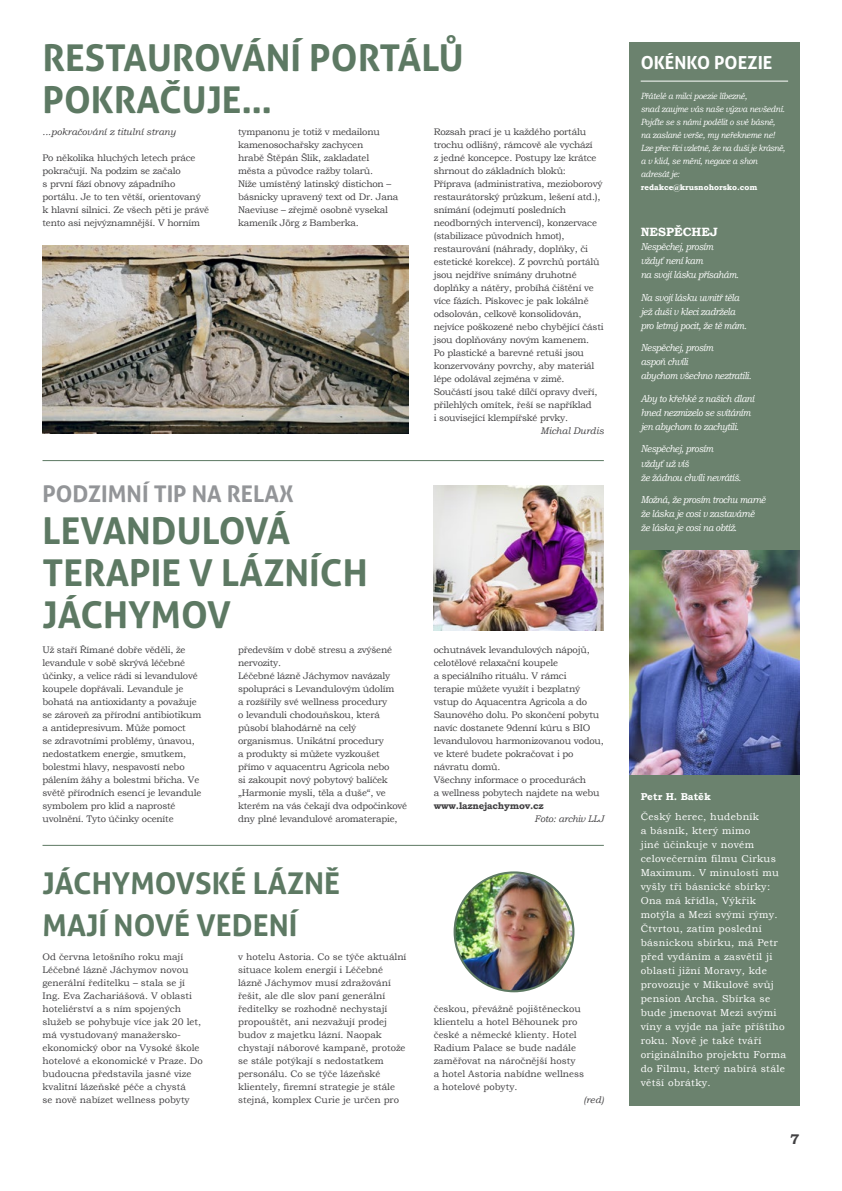
<style>
.page{position:relative;width:842px;height:1191px;background:#fff}
.page>*{position:absolute;margin:0;border:0;box-sizing:border-box;transform-origin:0 0}
.t1{font:700 37px/42px "Aller";color:#5d7963}
.t2{font:700 30px/42px "Aller";color:#5d7963}
.t3{font:700 23px "Aller";color:#939598}
.t4{font:700 18px "Aller";color:#fff}
.t5{font:700 14px "Bookman Old Style";color:#414042}
.t6{font:700 12px "Bookman Old Style";color:#fff}
.t7{font:10px/14px "Bookman Old Style";letter-spacing:.03em;color:#fff}
.t8{font:italic 10px/14px "Bookman Old Style";letter-spacing:-.04em;color:#fff;scale:.9 1}
.t9{font:700 10px "Bookman Old Style";color:#fff}
.t10{font:9.5px/13px "Bookman Old Style";letter-spacing:-.02em;color:#414042}
.t11{font:9.5px/13px "Bookman Old Style";color:#414042}
.t12{font:italic 9.5px "Bookman Old Style";color:#414042}
.t13{font:700 9.5px "Bookman Old Style";letter-spacing:-.02em;color:#414042}
.t14{font:italic 9.5px "Bookman Old Style";letter-spacing:-.02em;color:#414042}
.t15{font:italic 9px/13px "Bookman Old Style";letter-spacing:-.03em;color:#fff;scale:.9 1}
.t16{font:700 8px "Bookman Old Style";color:#fff}
</style>
<div class="page">
<div style="left:629px;top:43px;width:170px;height:1063px;background:#6b826e"></div>
<hr style="left:641px;top:81px;width:147px;height:1px;background:#fff">
<img style="left:629px;top:550px;width:170px;height:224px">
<img style="left:434px;top:485px;width:170px;height:146px">
<hr style="left:43px;top:845px;width:561px;height:1px;background:#5d7963">
<hr style="left:43px;top:460px;width:561px;height:1px;background:#5d7963">
<img style="left:43px;top:246px;width:365px;height:187px">
<img style="left:455px;top:872px;width:118px;height:119px;border-radius:59px">
<div style="left:454px;top:871px;width:120px;height:121px;border:2px solid #5d7963;border-radius:50%"></div>
<h1 class="t1" style="left:43px;top:37px;width:423px">RESTAUROVÁNÍ PORTÁLŮ<br>POKRAČUJE…</h1>
<p class="t12" style="left:43px;top:125px;width:135px">...pokračování z titulní strany</p>
<p class="t10" style="left:43px;top:151px;width:168px">Po několika hluchých letech práce pokračují. Na podzim se začalo<br>s první fází obnovy západního portálu. Je to ten větší, orientovaný<br>k hlavní silnici. Ze všech pěti je právě tento asi nejvýznamnější. V horním</p>
<p class="t10" style="left:238px;top:125px;width:162px">tympanonu je totiž v medailonu kamenosochařsky zachycen<br>hrabě Štěpán Šlik, zakladatel města a původce ražby tolarů.<br>Níže umístěný latinský distichon – básnicky upravený text od Dr. Jana<br>Naeviuse – zřejmě osobně vysekal kameník Jörg z Bamberka.</p>
<p class="t10" style="left:434px;top:125px;width:171px">Rozsah prací je u každého portálu trochu odlišný, rámcově ale vychází<br>z jedné koncepce. Postupy lze krátce shrnout do základních bloků:<br>Příprava (administrativa, mezioborový restaurátorský průzkum, lešení atd.), snímání (odejmutí posledních neodborných intervencí), konzervace (stabilizace původních hmot), restaurování (náhrady, doplňky, či estetické korekce). Z povrchů portálů jsou nejdříve snímány druhotné doplňky a nátěry, probíhá čištění ve více fázích. Pískovec je pak lokálně odsolován, celkově konsolidován, nejvíce poškozené nebo chybějící části jsou doplňovány novým kamenem.<br>Po plastické a barevné retuši jsou konzervovány povrchy, aby materiál lépe odolával zejména v zimě.<br>Součástí jsou také dílčí opravy dveří, přilehlých omítek, řeší se například<br>i související klempířské prvky.</p>
<p class="t12" style="left:541px;top:424px;width:65px">Michal Durdis</p>
<h3 class="t3" style="left:43px;top:480px;width:253px">PODZIMNÍ TIP NA RELAX</h3>
<h1 class="t1" style="left:43px;top:510px;width:327px">LEVANDULOVÁ<br>TERAPIE V LÁZNÍCH<br>JÁCHYMOV</h1>
<p class="t10" style="left:43px;top:643px;width:160px">Už staří Římané dobře věděli, že levandule v sobě skrývá léčebné účinky, a velice rádi si levandulové koupele dopřávali. Levandule je bohatá na antioxidanty a považuje se zároveň za přírodní antibiotikum a antidepresivum. Může pomoct<br>se zdravotními problémy, únavou, nedostatkem energie, smutkem, bolestmi hlavy, nespavostí nebo pálením žáhy a bolestmi břicha. Ve světě přírodních esencí je levandule symbolem pro klid a naprosté uvolnění. Tyto účinky oceníte</p>
<p class="t10" style="left:238px;top:643px;width:171px">především v době stresu a zvýšené nervozity.<br>Léčebné lázně Jáchymov navázaly spolupráci s Levandulovým údolím<br>a rozšířily své wellness procedury<br>o levanduli chodouňskou, která působí blahodárně na celý organismus. Unikátní procedury<br>a produkty si můžete vyzkoušet přímo v aquacentru Agricola nebo<br>si zakoupit nový pobytový balíček „Harmonie mysli, těla a duše“, ve kterém na vás čekají dva odpočinkové dny plné levandulové aromaterapie,</p>
<p class="t10" style="left:434px;top:643px;width:172px">ochutnávek levandulových nápojů, celotělové relaxační koupele<br>a speciálního rituálu. V rámci<br>terapie můžete využít i bezplatný vstup do Aquacentra Agricola a do<br>Saunového dolu. Po skončení pobytu navíc dostanete 9denní kúru s BIO levandulovou harmonizovanou vodou, ve které budete pokračovat i po návratu domů.<br>Všechny informace o procedurách<br>a wellness pobytech najdete na webu</p>
<p class="t13" style="left:434px;top:798px;width:112px">www.laznejachymov.cz</p>
<p class="t14" style="left:534px;top:812px;width:71px">Foto: archiv LLJ</p>
<h2 class="t2" style="left:43px;top:861px;width:299px">JÁCHYMOVSKÉ LÁZNĚ<br>MAJÍ NOVÉ VEDENÍ</h2>
<p class="t11" style="left:43px;top:950px;width:162px">Od června letošního roku mají<br>Léčebné lázně Jáchymov novou generální ředitelku – stala se jí<br>Ing. Eva Zachariášová. V oblasti hoteliérství a s ním spojených služeb se pohybuje více jak 20 let, má vystudovaný manažersko&shy;ekonomický obor na Vysoké škole hotelové a ekonomické v Praze. Do budoucna představila jasné vize kvalitní lázeňské péče a chystá<br>se nově nabízet wellness pobyty</p>
<p class="t11" style="left:238px;top:950px;width:170px">v hotelu Astoria. Co se týče aktuální situace kolem energií i Léčebné lázně Jáchymov musí zdražování řešit, ale dle slov paní generální ředitelky se rozhodně nechystají propouštět, ani nezvažují prodej budov z majetku lázní. Naopak chystají náborové kampaně, protože se stále potýkají s nedostatkem personálu. Co se týče lázeňské klientely, firemní strategie je stále stejná, komplex Curie je určen pro</p>
<p class="t11" style="left:434px;top:1002px;width:152px">českou, převážně pojištěneckou klientelu a hotel Běhounek pro české a německé klienty. Hotel<br>Radium Palace se bude nadále zaměřovat na náročnější hosty<br>a hotel Astoria nabídne wellness a hotelové pobyty.</p>
<p class="t12" style="left:583px;top:1093px;width:22px">(red)</p>
<h3 class="t4" style="left:641px;top:52px;width:133px">OKÉNKO POEZIE</h3>
<p class="t15" style="left:641px;top:90px;width:162px">Přátelé a milci poezie líbezné,<br>snad zaujme vás naše výzva nevšední.<br>Pojďte se s námi podělit o své básně, na zaslané verše, my neřekneme ne!<br>Lze přec říci vzletně, že na duši je krásně, a v klid, se mění, negace a shon adresát je:</p>
<p class="t16" style="left:641px;top:182px;width:118px">redakce@krusnohorsko.com</p>
<p class="t6" style="left:641px;top:224px;width:79px">NESPĚCHEJ</p>
<p class="t8" style="left:641px;top:240px;width:111px">Nespěchej, prosím<br>vždyť není kam<br>na svojí lásku přísahám.</p>
<p class="t8" style="left:641px;top:290px;width:120px">Na svojí lásku uvnitř těla jež duši v kleci zadržela pro letmý pocit, že tě mám.</p>
<p class="t8" style="left:641px;top:341px;width:125px">Nespěchej, prosím<br>aspoň chvíli<br>abychom všechno neztratili.</p>
<p class="t8" style="left:641px;top:391px;width:128px">Aby to křehké z našich dlaní hned nezmizelo se svítáním jen abychom to zachytili.</p>
<p class="t8" style="left:641px;top:442px;width:113px">Nespěchej, prosím<br>vždyť už víš<br>že žádnou chvíli nevrátíš.</p>
<p class="t8" style="left:641px;top:492px;width:140px">Možná, že prosím trochu marně že láska je cosi v zastavárně že láska je cosi na obtíž.</p>
<p class="t9" style="left:641px;top:789px;width:72px">Petr H. Batěk</p>
<p class="t7" style="left:641px;top:809px;width:147px">Český herec, hudebník<br>a básník, který mimo<br>jiné účinkuje v novém celovečerním filmu Cirkus<br>Maximum. V minulosti mu vyšly tři básnické sbírky:<br>Ona má křídla, Výkřik motýla a Mezi svými rýmy.<br>Čtvrtou, zatím poslední básnickou sbírku, má Petr před vydáním a zasvětil ji oblasti jižní Moravy, kde provozuje v Mikulově svůj pension Archa. Sbírka se bude jmenovat Mezi svými víny a vyjde na jaře příštího roku. Nově je také tváří originálního projektu Forma do Filmu, který nabírá stále větší obrátky.</p>
<h3 class="t5" style="left:790px;top:1129px;width:11px">7</h3>
</div>
